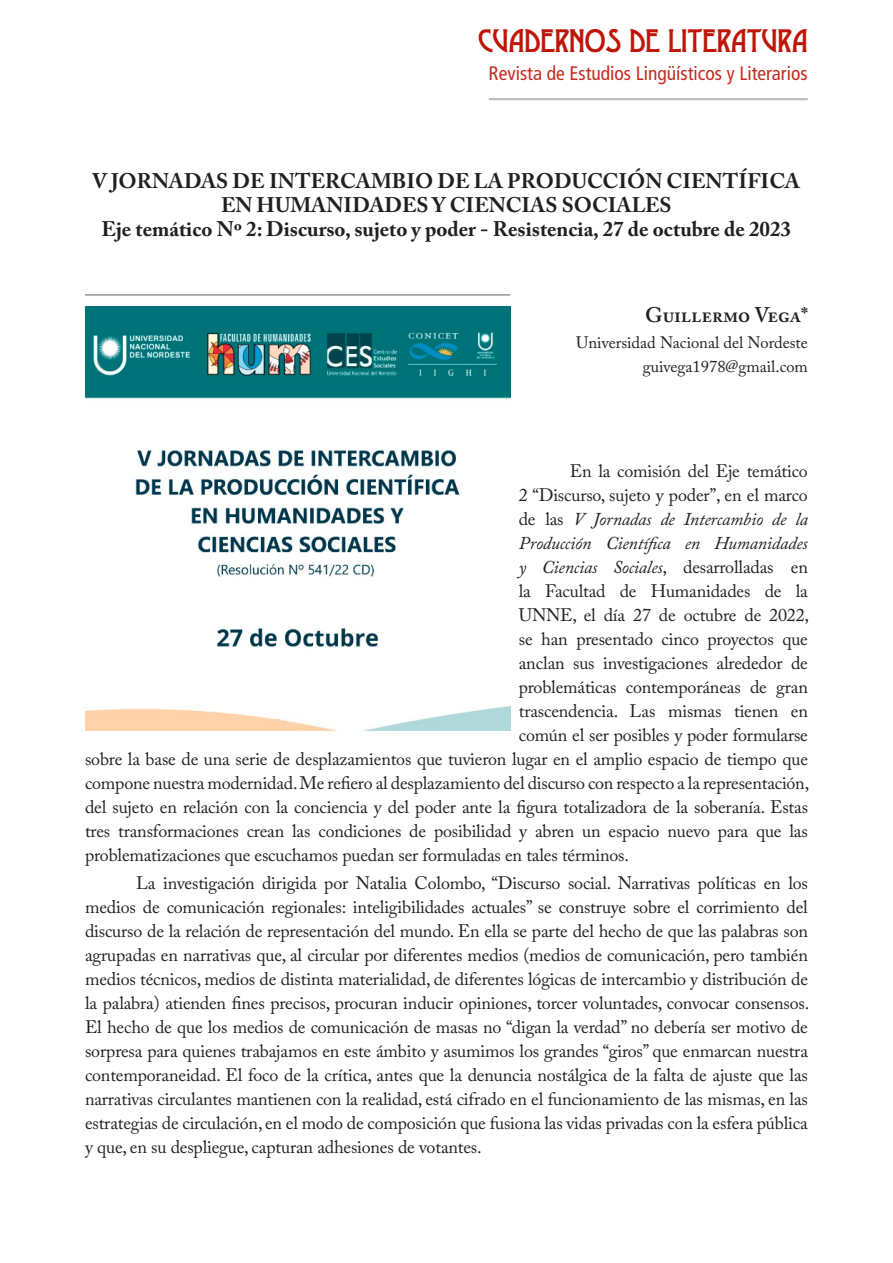
<style>
.page{position:relative;width:893px;height:1263px;background:#fff}
.page>*{position:absolute;margin:0;border:0;box-sizing:border-box;transform-origin:0 0}
.t1{font:30px "OPTI Lago Caps";color:#bf1506}
.titulos2{font:700 21px/24px "Adobe Caslon Pro";color:#231f20;text-align:center}
.Autor{font:600 21px "Adobe Caslon Pro";color:#231f20}
.t2{font:condensed 19.5px "Frutiger";color:#c52c1f}
.textos2{font:18px/24px "Adobe Caslon Pro";letter-spacing:-.01em;color:#231f20;text-align:justify}
.texto-Palabras_Clave{font:16.5px "Adobe Caslon Pro";color:#231f20}
.s1{font-style:italic}
</style>
<div class="page">
<hr style="left:489px;top:98px;width:319px;height:2px;background:#bcbdc0">
<hr style="left:85px;top:294px;width:425px;height:2px;background:#939598">
<img style="left:85px;top:307px;width:425px;height:424px">
<p class="t1" style="left:478px;top:21px;width:331px">CUADERNOS DE LITERATURA</p>
<p class="t2" style="left:489px;top:62px;width:321px">Revista de Estudios Lingüísticos y Literarios</p>
<p class="titulos2" style="left:93px;top:168px;width:709px">V JORNADAS DE INTERCAMBIO DE LA PRODUCCIÓN CIENTÍFICA<br>EN HUMANIDADES Y CIENCIAS SOCIALES</p>
<p class="titulos2" style="left:102px;top:216px;width:691px">Eje temático Nº 2: Discurso, sujeto y poder - Resistencia, 27 de octubre de 2023</p>
<p class="Autor" style="left:645px;top:302px;width:164px">Guillermo Vega*</p>
<p class="texto-Palabras_Clave" style="left:576px;top:332px;width:233px">Universidad Nacional del Nordeste</p>
<p class="texto-Palabras_Clave" style="left:643px;top:356px;width:167px">guivega1978@gmail.com</p>
<p class="textos2" style="left:519px;top:459px;width:292px;text-indent:51px">En la comisión del Eje temático 2 “Discurso, sujeto y poder”, en el marco de las <span class="s1">V Jornadas de Intercambio de la Producción Científica en Humanidades y Ciencias Sociales</span>, desarrolladas en la Facultad de Humanidades de la UNNE, el día 27 de octubre de 2022, se han presentado cinco proyectos que anclan sus investigaciones alrededor de problemáticas contemporáneas de gran trascendencia. Las mismas tienen en común el ser posibles y poder formularse</p>
<p class="textos2" style="left:85px;top:747px;width:726px">sobre la base de una serie de desplazamientos que tuvieron lugar en el amplio espacio de tiempo que compone nuestra modernidad. Me refiero al desplazamiento del discurso con respecto a la representación, del sujeto en relación con la conciencia y del poder ante la figura totalizadora de la soberanía. Estas tres transformaciones crean las condiciones de posibilidad y abren un espacio nuevo para que las problematizaciones que escuchamos puedan ser formuladas en tales términos.</p>
<p class="textos2" style="left:85px;top:871px;width:726px;text-indent:51px">La investigación dirigida por Natalia Colombo, “Discurso social. Narrativas políticas en los medios de comunicación regionales: inteligibilidades actuales” se construye sobre el corrimiento del discurso de la relación de representación del mundo. En ella se parte del hecho de que las palabras son agrupadas en narrativas que, al circular por diferentes medios (medios de comunicación, pero también medios técnicos, medios de distinta materialidad, de diferentes lógicas de intercambio y distribución de la palabra) atienden fines precisos, procuran inducir opiniones, torcer voluntades, convocar consensos.<br>El hecho de que los medios de comunicación de masas no “digan la verdad” no debería ser motivo de sorpresa para quienes trabajamos en este ámbito y asumimos los grandes “giros” que enmarcan nuestra contemporaneidad. El foco de la crítica, antes que la denuncia nostálgica de la falta de ajuste que las narrativas circulantes mantienen con la realidad, está cifrado en el funcionamiento de las mismas, en las estrategias de circulación, en el modo de composición que fusiona las vidas privadas con la esfera pública y que, en su despliegue, capturan adhesiones de votantes.</p>
</div>
